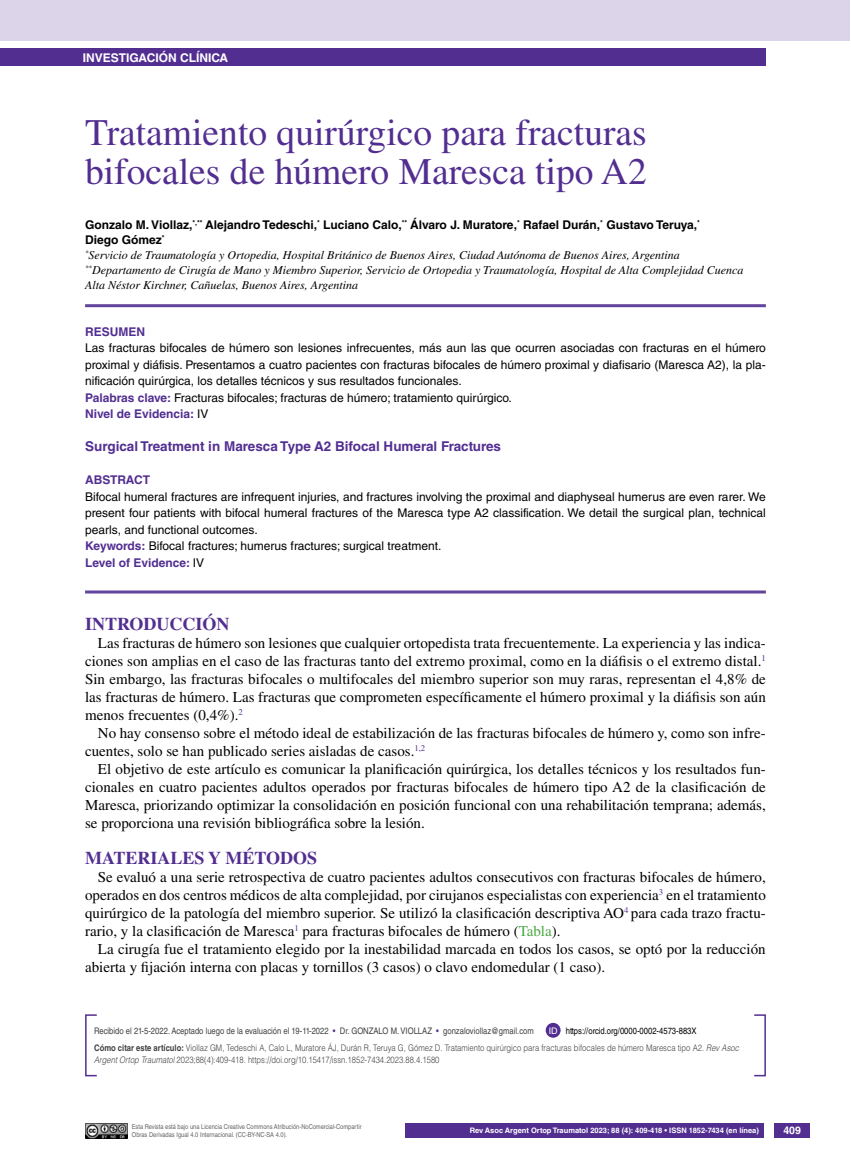
<style>
.page{position:relative;width:851px;height:1170px;background:#fff}
.page>*{position:absolute;margin:0;border:0;box-sizing:border-box;transform-origin:0 0}
.t1{font:37.5px/39px "Times LT Std";color:#522e91}
.t2{font:700 18px "Times LT Std";color:#522e91}
.t3{font:15px/18px "Times LT Std";color:#000;text-align:justify}
.t4{font:700 13.5px "Helvetica LT Std";color:#522e91}
.t5{font:12px/16.5px "Helvetica LT Std";color:#000}
.t6{font:italic 12px/15px "Times LT Std";color:#000}
.t7{font:700 12px/15px "Helvetica LT Std";color:#000}
.t8{font:700 12px "Helvetica LT Std";color:#fff}
.t9{font:700 12px "Helvetica LT Std";color:#522e91}
.t10{font:700 10.5px "Helvetica LT Std";color:#fff}
.t11{font:300 9px/16.2px "Helvetica LT Std";color:#414042;scale:.85 1}
.t12{font:9px "Helvetica LT Std";color:#414042;scale:.85 1}
.t13{font:9px "Helvetica LT Std";color:#fff}
.t14{font:700 7.5px "Helvetica LT Std";color:#fff}
.t15{font:6.75px/7.5px "Helvetica LT Std";color:#636466;scale:.85 1}
.s1{font-weight:700;color:#522e91}
.s2{color:#49a942}
.s3{font-weight:400;color:#000}
.s4{font-weight:700}
.s5{font-style:italic}
.s6{color:#522e91}
</style>
<div class="page">
<div style="left:774px;top:1123px;width:35px;height:14px;background:#522e91"></div>
<div style="left:0;top:49px;width:765px;height:17px;background:#522e91"></div>
<hr style="left:85px;top:304px;width:680px;height:3px;background:#63439c">
<hr style="left:85px;top:590px;width:680px;height:3px;background:#63439c">
<img style="left:85px;top:1123px;width:42px;height:14px">
<div style="left:0;top:0;width:849px;height:41px;background:#dcd5e9"></div>
<div style="left:405px;top:1123px;width:359px;height:14px;background:#522e91"></div>
<div style="left:85px;top:1014px;width:12px;height:62px;border:2px solid #522e91"></div>
<div style="left:545px;top:1022px;width:15px;height:15px;background:#522e91;border-radius:50%"></div>
<p class="t8" style="left:83px;top:50px;width:147px">INVESTIGACIÓN CLÍNICA</p>
<h1 class="t1" style="left:85px;top:112px;width:563px">Tratamiento quirúrgico para fracturas bifocales de húmero Maresca tipo A2</h1>
<p class="t7" style="left:85px;top:217px;width:616px">Gonzalo M. Viollaz,<sup>*,**</sup> Alejandro Tedeschi,<sup>*</sup> Luciano Calo,<sup>**</sup> Álvaro J. Muratore,<sup>*</sup> Rafael Durán,<sup>*</sup> Gustavo Teruya,<sup>*<br></sup>Diego Gómez<sup>*</sup></p>
<p class="t6" style="left:85px;top:247px;width:660px"><sup>*</sup>Servicio de Traumatología y Ortopedia, Hospital Británico de Buenos Aires, Ciudad Autónoma de Buenos Aires, Argentina <sup>**</sup>Departamento de Cirugía de Mano y Miembro Superior, Servicio de Ortopedia y Traumatología, Hospital de Alta Complejidad Cuenca<br>Alta Néstor Kirchner, Cañuelas, Buenos Aires, Argentina</p>
<p class="t9" style="left:85px;top:324px;width:61px">RESUMEN</p>
<p class="t5" style="left:85px;top:339px;width:682px">Las fracturas bifocales de húmero son lesiones infrecuentes, más aun las que ocurren asociadas con fracturas en el húmero proximal y diáfisis. Presentamos a cuatro pacientes con fracturas bifocales de húmero proximal y diafisario (Maresca A2), la pla&shy;nificación quirúrgica, los detalles técnicos y sus resultados funcionales.<br><span class="s1">Palabras clave:</span> Fracturas bifocales; fracturas de húmero; tratamiento quirúrgico.<br><span class="s1">Nivel de Evidencia:</span> IV</p>
<p class="t4" style="left:85px;top:438px;width:417px">Surgical Treatment in Maresca Type A2 Bifocal Humeral Fractures</p>
<p class="t9" style="left:85px;top:472px;width:67px">ABSTRACT</p>
<p class="t5" style="left:85px;top:488px;width:682px">Bifocal humeral fractures are infrequent injuries, and fractures involving the proximal and diaphyseal humerus are even rarer. We present four patients with bifocal humeral fractures of the Maresca type A2 classification. We detail the surgical plan, technical pearls, and functional outcomes.<br><span class="s1">Keywords:</span> Bifocal fractures; humerus fractures; surgical treatment.<br><span class="s1">Level of Evidence:</span> IV</p>
<p class="t2" style="left:85px;top:613px;width:146px">INTRODUCCIÓN</p>
<p class="t3" style="left:85px;top:633px;width:682px;text-indent:13px">Las fracturas de húmero son lesiones que cualquier ortopedista trata frecuentemente. La experiencia y las indica&shy;ciones son amplias en el caso de las fracturas tanto del extremo proximal, como en la diáfisis o el extremo distal.<sup>1<br></sup>Sin embargo, las fracturas bifocales o multifocales del miembro superior son muy raras, representan el 4,8% de las fracturas de húmero. Las fracturas que comprometen específicamente el húmero proximal y la diáfisis son aún menos frecuentes (0,4%).<sup>2</sup></p>
<p class="t3" style="left:85px;top:723px;width:682px;text-indent:13px">No hay consenso sobre el método ideal de estabilización de las fracturas bifocales de húmero y, como son infre&shy;cuentes, solo se han publicado series aisladas de casos.<sup>1,2</sup></p>
<p class="t3" style="left:85px;top:759px;width:682px;text-indent:13px">El objetivo de este artículo es comunicar la planificación quirúrgica, los detalles técnicos y los resultados fun&shy;cionales en cuatro pacientes adultos operados por fracturas bifocales de húmero tipo A2 de la clasificación de Maresca, priorizando optimizar la consolidación en posición funcional con una rehabilitación temprana; además, se proporciona una revisión bibliográfica sobre la lesión.</p>
<p class="t2" style="left:85px;top:847px;width:234px">MATERIALES Y MÉTODOS</p>
<p class="t3" style="left:85px;top:867px;width:682px;text-indent:13px">Se evaluó a una serie retrospectiva de cuatro pacientes adultos consecutivos con fracturas bifocales de húmero, operados en dos centros médicos de alta complejidad, por cirujanos especialistas con experiencia<sup>3</sup> en el tratamiento quirúrgico de la patología del miembro superior. Se utilizó la clasificación descriptiva AO<sup>4</sup> para cada trazo fractu&shy;rario, y la clasificación de Maresca<sup>1</sup> para fracturas bifocales de húmero (<span class="s2">Tabla</span>).</p>
<p class="t3" style="left:85px;top:939px;width:682px;text-indent:13px">La cirugía fue el tratamiento elegido por la inestabilidad marcada en todos los casos, se optó por la reducción abierta y fijación interna con placas y tornillos (3 casos) o clavo endomedular (1 caso).</p>
<p class="t13" style="left:548px;top:1025px;width:10px">ID</p>
<p class="t11" style="left:94px;top:1022px;width:760px;text-indent:471px"><span class="s3">https://orcid.org/0000-0002-4573-883X<br></span><span class="s4">Cómo citar este artículo:</span> Viollaz GM, Tedeschi A, Calo L, Muratore ÁJ, Durán R, Teruya G, Gómez D. Tratamiento quirúrgico para fracturas bifocales de húmero Maresca tipo A2. <span class="s5">Rev Asoc</span></p>
<p class="t11" style="left:94px;top:1051px;width:408px"><span class="s5">Argent Ortop Traumatol</span> 2023;88(4):409-418. https://doi.org/10.15417/issn.1852-7434.2023.88.4.1580</p>
<p class="t12" style="left:94px;top:1025px;width:336px">Recibido el 21-5-2022. Aceptado luego de la evaluación el 19-11-2022 <span class="s6">•</span> Dr. Gonzalo</p>
<p class="t12" style="left:390px;top:1025px;width:24px">M. Violla</p>
<p class="t12" style="left:427px;top:1025px;width:127px">z <span class="s6">•</span> gonzaloviollaz@gmail.com</p>
<p class="t15" style="left:132px;top:1123px;width:272px">Esta Revista está bajo una Licencia Creative Commons Atribución-NoComercial-Compartir<br>Obras Derivadas Igual 4.0 Internacional. (CC-BY-NC-SA 4.0).</p>
<p class="t14" style="left:469px;top:1125px;width:291px">Rev Asoc Argent Ortop Traumatol 2023; 88 (4): 409-418 • ISSN 1852-7434 (en línea)</p>
<p class="t10" style="left:783px;top:1124px;width:19px">409</p>
</div>
